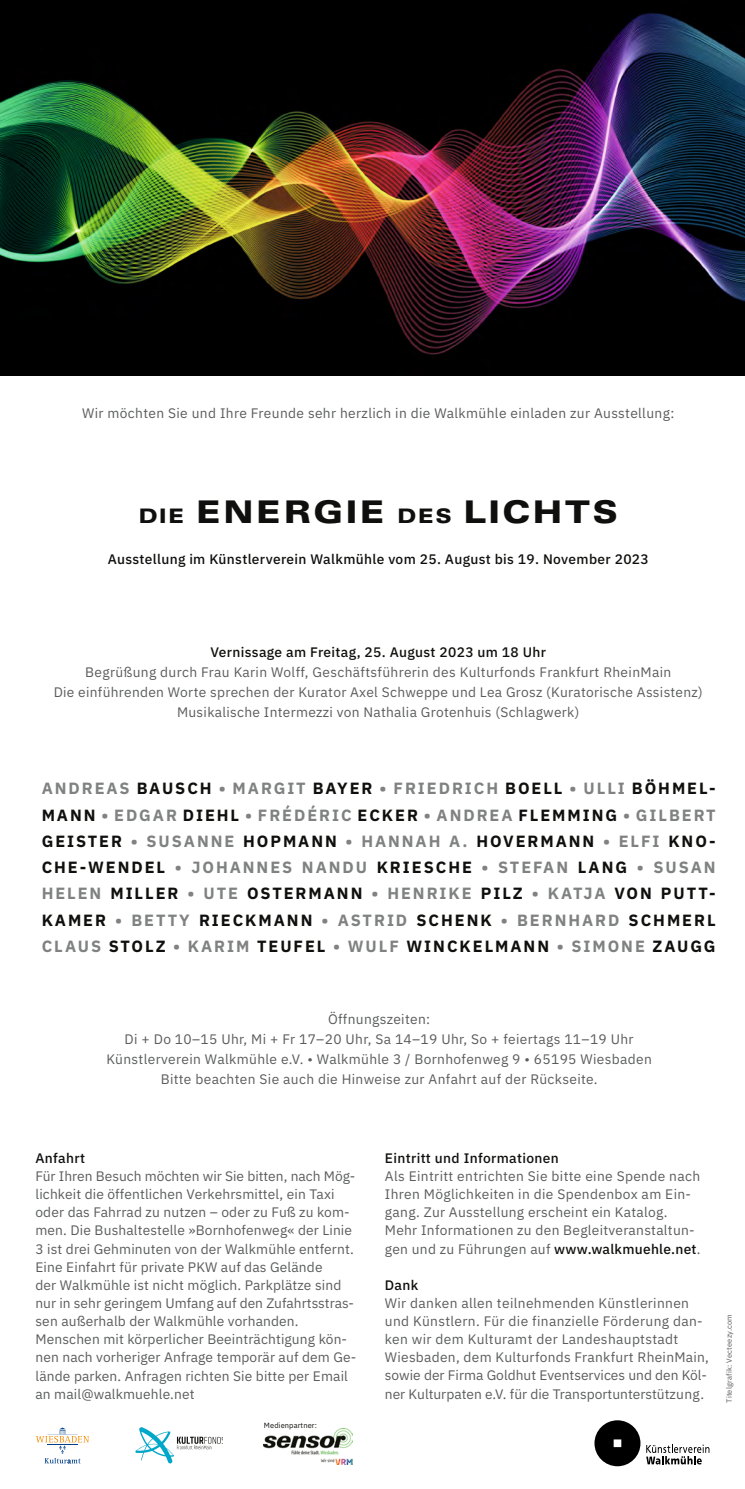
<style>
.page{position:relative;width:745px;height:1489px;background:#fff}
.page>*{position:absolute;margin:0;border:0;box-sizing:border-box;transform-origin:0 0}
.t1{font:900 expanded 31.25px "Univers";letter-spacing:.07em;color:#0f0f0d}
.t2{font:700 16.25px/26.2px "IBM Plex Sans";letter-spacing:.12em;color:#808281;text-align:justify}
.t3{font:13.75px/18.1px "IBM Plex Sans";letter-spacing:.02em;color:#5a5c5b}
.t4{font:500 13.75px "IBM Plex Sans";letter-spacing:.025em;color:#0f0f0d}
.t5{font:7.5px "IBM Plex Sans";letter-spacing:.025em;color:#5a5c5b}
.t6{font:7.5px "IBM Plex Sans";letter-spacing:.01em;color:#0f0f0d}
.s1{font-size:20px}
.s2{color:#0f0f0d}
.s3{font-weight:500;color:#0f0f0d}
</style>
<div class="page">
<img style="left:0;top:0;width:744px;height:376px">
<svg style="left:36px;top:1427px;width:53px;height:36px"></svg>
<svg style="left:135px;top:1427px;width:87px;height:36px"></svg>
<img style="left:264px;top:1428px;width:88px;height:36px">
<svg style="left:594px;top:1420px;width:115px;height:45px"></svg>
<p class="t3" style="left:82px;top:403px;width:593px">Wir möchten Sie und Ihre Freunde sehr herzlich in die Walkmühle einladen zur Ausstellung:</p>
<h1 class="t1" style="left:138px;top:494px;width:480px"><span class="s1">DIE</span> ENERGIE <span class="s1">DES</span> LICHTS</h1>
<p class="t4" style="left:108px;top:548px;width:542px">Ausstellung im Künstlerverein Walkmühle vom 25. August bis 19. November 2023</p>
<p class="t4" style="left:210px;top:641px;width:337px">Vernissage am Freitag, 25. August 2023 um 18 Uhr</p>
<p class="t3" style="left:54px;top:661px;width:650px;line-height:20px;text-align:center">Begrüßung durch Frau Karin Wolff, Geschäftsführerin des Kulturfonds Frankfurt RheinMain<br>Die einführenden Worte sprechen der Kurator Axel Schweppe und Lea Grosz (Kuratorische Assistenz)<br>Musikalische Intermezzi von Nathalia Grotenhuis (Schlagwerk)</p>
<p class="t2" style="left:42px;top:774px;width:675px">ANDREAS <span class="s2">BAUSCH</span> • MARGIT <span class="s2">BAYER</span> • FRIEDRICH <span class="s2">BOELL</span> • ULLI <span class="s2">BÖHMEL-MANN</span> • EDGAR <span class="s2">DIEHL</span> • FRÉDÉRIC <span class="s2">ECKER</span> • ANDREA <span class="s2">FLEMMING</span> • GILBERT <span class="s2">GEISTER</span> • SUSANNE <span class="s2">HOPMANN</span> • HANNAH A. <span class="s2">HOVERMANN</span> • ELFI <span class="s2">KNO-CHE-WENDEL</span> • JOHANNES NANDU <span class="s2">KRIESCHE</span> • STEFAN <span class="s2">LANG</span> • SUSAN HELEN <span class="s2">MILLER</span> • UTE <span class="s2">OSTERMANN</span> • HENRIKE <span class="s2">PILZ</span> • KATJA <span class="s2">VON PUTT-KAMER</span> • BETTY <span class="s2">RIECKMANN</span> • ASTRID <span class="s2">SCHENK</span> • BERNHARD <span class="s2">SCHMERL </span>CLAUS <span class="s2">STOLZ</span> • KARIM <span class="s2">TEUFEL</span> • WULF <span class="s2">WINCKELMANN</span> • SIMONE <span class="s2">ZAUGG</span></p>
<p class="t3" style="left:106px;top:1007px;width:546px;line-height:20px;text-align:center">Öffnungszeiten:<br>Di + Do 10–15 Uhr, Mi + Fr 17–20 Uhr, Sa 14–19 Uhr, So + feiertags 11–19 Uhr Künstlerverein Walkmühle e.V. • Walkmühle 3 / Bornhofenweg 9 • 65195 Wiesbaden Bitte beachten Sie auch die Hinweise zur Anfahrt auf der Rückseite.</p>
<p class="t4" style="left:35px;top:1147px;width:51px">Anfahrt</p>
<p class="t3" style="left:35px;top:1165px;width:322px">Für Ihren Besuch möchten wir Sie bitten, nach Mög&shy;lichkeit die öffentlichen Verkehrsmittel, ein Taxi oder das Fahrrad zu nutzen – oder zu Fuß zu kom&shy;men. Die Bushaltestelle »Bornhofenweg« der Linie 3 ist drei Gehminuten von der Walkmühle entfernt.<br>Eine Einfahrt für private PKW auf das Gelände<br>der Walkmühle ist nicht möglich. Parkplätze sind nur in sehr geringem Umfang auf den Zufahrtsstras&shy;sen außerhalb der Walkmühle vorhanden.<br>Menschen mit körperlicher Beeinträchtigung kön&shy;nen nach vorheriger Anfrage temporär auf dem Ge&shy;lände parken. Anfragen richten Sie bitte per Email an mail@walkmuehle.net</p>
<p class="t6" style="left:264px;top:1419px;width:54px">Medienpartner:</p>
<p class="t4" style="left:384px;top:1147px;width:175px">Eintritt und Informationen</p>
<p class="t3" style="left:384px;top:1165px;width:317px">Als Eintritt entrichten Sie bitte eine Spende nach Ihren Möglichkeiten in die Spendenbox am Ein&shy;gang. Zur Ausstellung erscheint ein Katalog.<br>Mehr Informationen zu den Begleitveranstaltun&shy;gen und zu Führungen auf <span class="s3">www.walkmuehle.net</span>.</p>
<p class="t4" style="left:384px;top:1274px;width:35px">Dank</p>
<p class="t3" style="left:384px;top:1292px;width:325px">Wir danken allen teilnehmenden Künstlerinnen und Künstlern. Für die finanzielle Förderung dan&shy;ken wir dem Kulturamt der Landeshauptstadt Wiesbaden, dem Kulturfonds Frankfurt RheinMain, sowie der Firma Goldhut Eventservices und den Köl&shy;ner Kulturpaten e.V. für die Transportunterstützung.</p>
<p class="t5" style="left:722px;top:1402px;width:90px;rotate:-90deg">Titelgrafik: Vecteezy.com</p>
</div>
